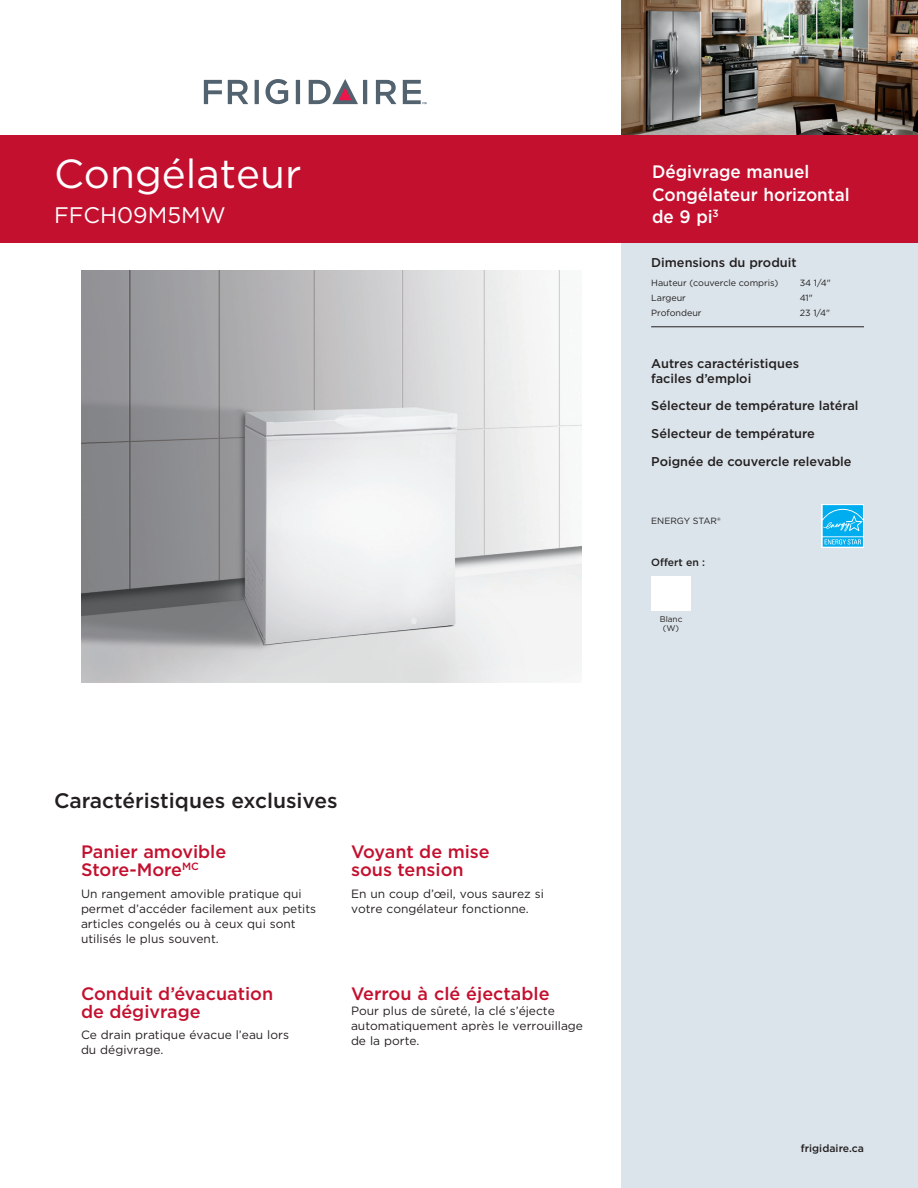
<style>
.page{position:relative;width:918px;height:1188px;background:#fff}
.page>*{position:absolute;margin:0;border:0;box-sizing:border-box;transform-origin:0 0}
.Red_Bar_Main_Head{font:40.5px "Gotham";color:#fff}
.Red_Bar_Model_Number{font:22.5px "Gotham";color:#fff}
.Signature_Features_H{font:500 21px "Gotham";color:#231f20}
.Signature_Features_S{font:500 18px/18px "Gotham";color:#c3102f}
.Red_Bar_Sub-Category{font:500 18px/22.5px "Gotham";color:#fff;scale:.95 1}
.Signature_Features_C{font:500 18px "Gotham";color:#c3102f}
.Alpha_List_Features{font:500 12.75px "Gotham";color:#231f20}
.METUF_Head{font:500 12.75px/14.2px "Gotham";color:#231f20}
.Header_Overall_Exter{font:500 12.75px "Gotham";color:#231f20}
.Signature_Features_C-2{font:12px/15px "Gotham";color:#231f20}
.frigidaire_com{font:500 10.5px "Gotham";letter-spacing:.005em;color:#231f20}
.Available_In{font:500 10.5px "Gotham";color:#231f20}
.Dimensions_Front{font:9px "Gotham";color:#231f20}
.Certification_Energy{font:9px "Gotham";color:#231f20}
.Color_Swatch_Names{font:8.25px/9px "Gotham";color:#231f20;text-align:center}
</style>
<div class="page">
<div style="left:621px;top:0;width:297px;height:1188px;background:#dbe4ea"></div>
<hr style="left:651px;top:327px;width:213px;height:1px;background:#231f20">
<img style="left:621px;top:0;width:297px;height:135px">
<div style="left:0;top:135px;width:918px;height:108px;background:#c3102f"></div>
<svg style="left:265px;top:79px;width:23px;height:25px"></svg>
<svg style="left:204px;top:80px;width:18px;height:24px"></svg>
<svg style="left:228px;top:80px;width:20px;height:24px"></svg>
<svg style="left:255px;top:80px;width:4px;height:24px"></svg>
<svg style="left:296px;top:80px;width:4px;height:24px"></svg>
<svg style="left:376px;top:80px;width:20px;height:24px"></svg>
<svg style="left:309px;top:79px;width:58px;height:25px"></svg>
<svg style="left:403px;top:80px;width:24px;height:24px"></svg>
<img style="left:81px;top:270px;width:501px;height:412px">
<div style="left:651px;top:576px;width:40px;height:35px;background:#fff"></div>
<svg style="left:822px;top:504px;width:42px;height:44px"></svg>
<svg style="left:823px;top:505px;width:40px;height:42px;background:#2abbf1"></svg>
<p class="Red_Bar_Main_Head" style="left:54px;top:147px;width:249px">Congélateur</p>
<p class="Red_Bar_Model_Number" style="left:54px;top:201px;width:173px">FFCH09M5MW</p>
<p class="Signature_Features_H" style="left:54px;top:788px;width:285px">Caractéristiques exclusives</p>
<p class="Signature_Features_S" style="left:81px;top:843px;width:147px">Panier amovible<br>Store-More<sup>MC</sup></p>
<p class="Signature_Features_C-2" style="left:81px;top:886px;width:237px">Un rangement amovible pratique qui permet d’accéder facilement aux petits articles congelés ou à ceux qui sont utilisés le plus souvent.</p>
<p class="Signature_Features_S" style="left:351px;top:843px;width:140px">Voyant de mise sous tension</p>
<p class="Signature_Features_C-2" style="left:351px;top:886px;width:194px">En un coup d’œil, vous saurez si votre congélateur fonctionne.</p>
<p class="Signature_Features_S" style="left:81px;top:984px;width:194px">Conduit d’évacuation de dégivrage</p>
<p class="Signature_Features_C-2" style="left:81px;top:1027px;width:210px">Ce drain pratique évacue l’eau lors du dégivrage.</p>
<p class="Signature_Features_C" style="left:351px;top:983px;width:200px">Verrou à clé éjectable</p>
<p class="Signature_Features_C-2" style="left:351px;top:1003px;width:234px">Pour plus de sûreté, la clé s’éjecte automatiquement après le verrouillage de la porte.</p>
<p class="Red_Bar_Sub-Category" style="left:652px;top:160px;width:210px">Dégivrage manuel<br>Congélateur horizontal de 9 pi<sup>3</sup></p>
<p class="Header_Overall_Exter" style="left:651px;top:255px;width:147px">Dimensions du produit</p>
<p class="Dimensions_Front" style="left:651px;top:277px;width:129px">Hauteur (couvercle compris)</p>
<p class="Dimensions_Front" style="left:800px;top:277px;width:33px">34 1/4"</p>
<p class="Dimensions_Front" style="left:651px;top:292px;width:36px">Largeur</p>
<p class="Dimensions_Front" style="left:800px;top:292px;width:15px">41"</p>
<p class="Dimensions_Front" style="left:651px;top:307px;width:52px">Profondeur</p>
<p class="Dimensions_Front" style="left:800px;top:307px;width:32px">23 1/4"</p>
<p class="METUF_Head" style="left:651px;top:357px;width:149px">Autres caractéristiques faciles d’emploi</p>
<p class="Alpha_List_Features" style="left:651px;top:398px;width:209px">Sélecteur de température latéral</p>
<p class="Alpha_List_Features" style="left:651px;top:426px;width:165px">Sélecteur de température</p>
<p class="Alpha_List_Features" style="left:651px;top:454px;width:202px">Poignée de couvercle relevable</p>
<p class="Certification_Energy" style="left:651px;top:515px;width:71px">ENERGY STAR®</p>
<p class="Available_In" style="left:651px;top:556px;width:55px">Offert en :</p>
<p class="Color_Swatch_Names" style="left:660px;top:614px;width:24px">Blanc (W)</p>
<p class="frigidaire_com" style="left:801px;top:1142px;width:65px">frigidaire.ca</p>
</div>
